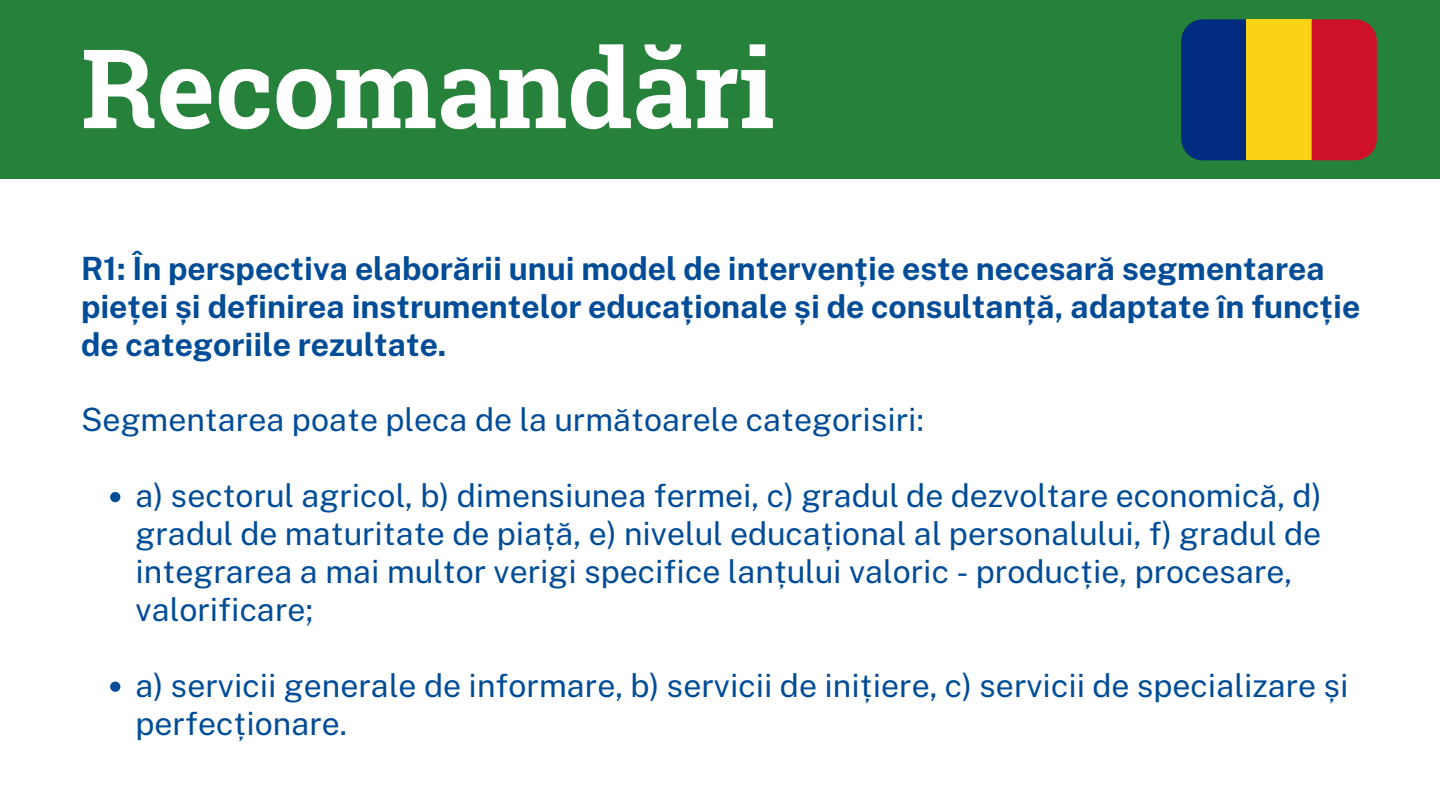
<style>
.page{position:relative;width:1440px;height:810px;background:#fff}
.page>*{position:absolute;margin:0;border:0;box-sizing:border-box;transform-origin:0 0}
.t1{font:700 110px "Roboto Slab";color:#fff}
.t2{font:32.1px/37.9px "Public Sans";color:#004c97}
.t3{font:700 32.1px/37.9px "Public Sans";color:#004c97}
</style>
<div class="page">
<div style="left:0;top:0;width:1440px;height:179px;background:#26813a"></div>
<svg style="left:110px;top:492px;width:10px;height:10px"></svg>
<svg style="left:110px;top:682px;width:10px;height:10px"></svg>
<div style="left:1181px;top:19px;width:65px;height:141px;background:#002b7f"></div>
<div style="left:1246px;top:19px;width:66px;height:141px;background:#fcd116"></div>
<div style="left:1312px;top:19px;width:65px;height:141px;background:#ce1126"></div>
<h1 class="t1" style="left:81px;top:13px;width:695px">Recomandări</h1>
<p class="t3" style="left:81px;top:249px;width:1281px">R1: În perspectiva elaborării unui model de intervenție este necesară segmentarea pieței și definirea instrumentelor educaționale și de consultanță, adaptate în funcție de categoriile rezultate.</p>
<p class="t2" style="left:81px;top:401px;width:844px">Segmentarea poate pleca de la următoarele categorisiri:</p>
<p class="t2" style="left:136px;top:477px;width:1188px">a) sectorul agricol, b) dimensiunea fermei, c) gradul de dezvoltare economică, d) gradul de maturitate de piață, e) nivelul educațional al personalului, f) gradul de integrarea a mai multor verigi specifice lanțului valoric - producție, procesare, valorificare;</p>
<p class="t2" style="left:136px;top:666px;width:1215px">a) servicii generale de informare, b) servicii de inițiere, c) servicii de specializare și perfecționare.</p>
</div>
